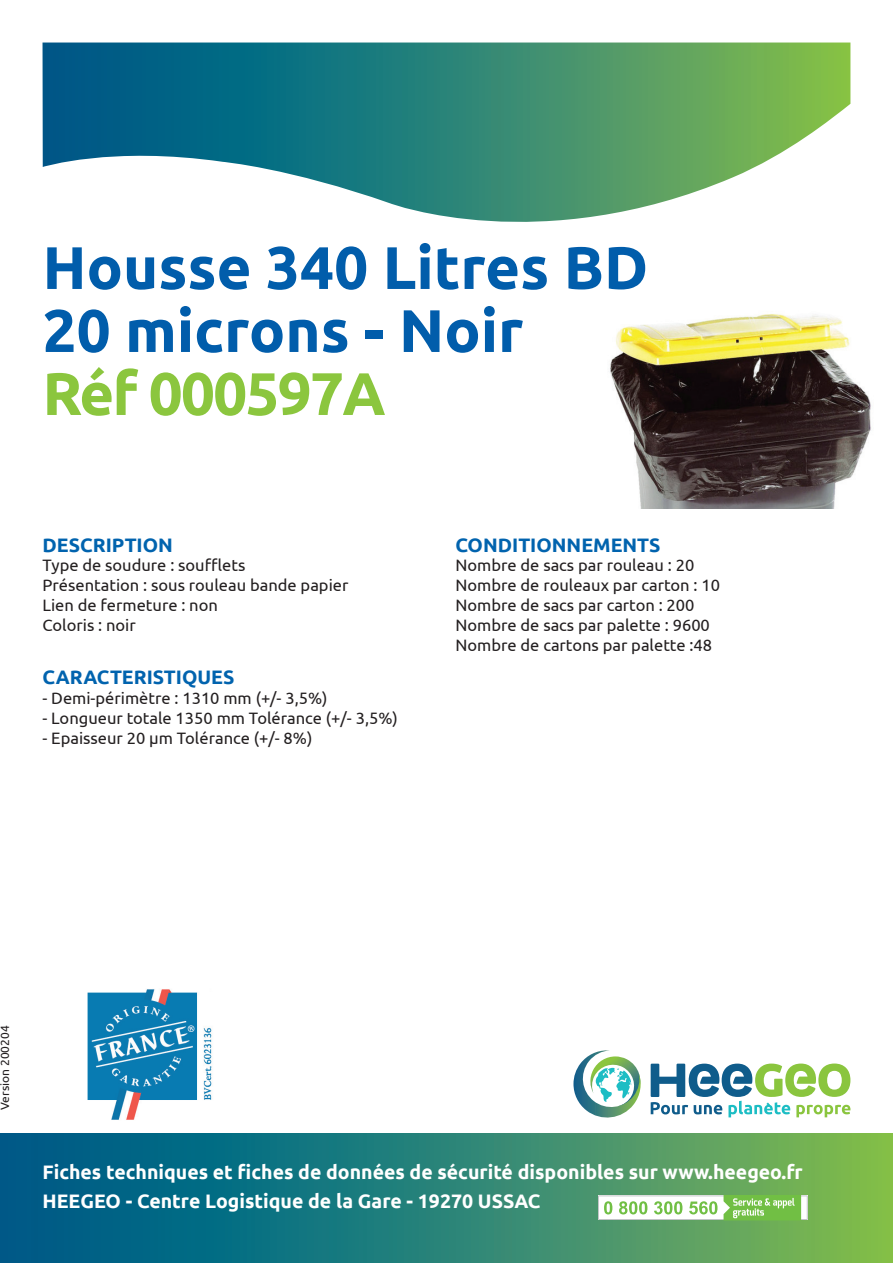
<style>
.page{position:relative;width:893px;height:1263px;background:#fff}
.page>*{position:absolute;margin:0;border:0;box-sizing:border-box;transform-origin:0 0}
.t1{font:700 60px/63px "Ubuntu";color:#015dab}
.t2{font:700 60px "Ubuntu";letter-spacing:-.03em;color:#8bc63e}
.t3{font:700 19.5px/28.5px "Ubuntu";color:#fff}
.t4{font:700 19.5px "Ubuntu";color:#0163ae}
.t5{font:16.5px/19.8px "Ubuntu";color:#231f20}
.t6{font:12px "Ubuntu";color:#231f20}
</style>
<div class="page">
<div style="left:0;top:1133px;width:893px;height:130px;background:linear-gradient(to right,#005492,#7dba53)"></div>
<svg style="left:573px;top:1050px;width:68px;height:68px"></svg>
<svg style="left:651px;top:1063px;width:199px;height:54px"></svg>
<img style="left:87px;top:989px;width:125px;height:131px">
<svg style="left:43px;top:43px;width:807px;height:179px"></svg>
<img style="left:610px;top:314px;width:261px;height:194px">
<svg style="left:598px;top:1195px;width:209px;height:25px"></svg>
<h1 class="t1" style="left:43px;top:235px;width:607px">Housse 340 Litres BD<br>20 microns - Noir</h1>
<h1 class="t2" style="left:43px;top:357px;width:345px">Réf 000597A</h1>
<p class="t4" style="left:43px;top:533px;width:132px">DESCRIPTION</p>
<p class="t5" style="left:43px;top:555px;width:307px">Type de soudure : soufflets<br>Présentation : sous rouleau bande papier<br>Lien de fermeture : non<br>Coloris : noir</p>
<p class="t4" style="left:43px;top:665px;width:193px">CARACTERISTIQUES</p>
<p class="t5" style="left:43px;top:688px;width:287px">- Demi-périmètre : 1310 mm (+/- 3,5%)</p>
<p class="t5" style="left:43px;top:708px;width:357px">- Longueur totale 1350 mm Tolérance (+/- 3,5%)</p>
<p class="t5" style="left:43px;top:727px;width:271px">- Epaisseur 20 μm Tolérance (+/- 8%)</p>
<p class="t4" style="left:455px;top:533px;width:207px">CONDITIONNEMENTS</p>
<p class="t5" style="left:455px;top:555px;width:266px">Nombre de sacs par rouleau : 20<br>Nombre de rouleaux par carton : 10<br>Nombre de sacs par carton : 200<br>Nombre de sacs par palette : 9600<br>Nombre de cartons par palette :48</p>
<p class="t6" style="left:-2px;top:1110px;width:86px;rotate:-90deg">Version 200204</p>
<p class="t3" style="left:43px;top:1158px;width:762px">Fiches techniques et fiches de données de sécurité disponibles sur www.heegeo.fr<br>HEEGEO - Centre Logistique de la Gare - 19270 USSAC</p>
</div>
